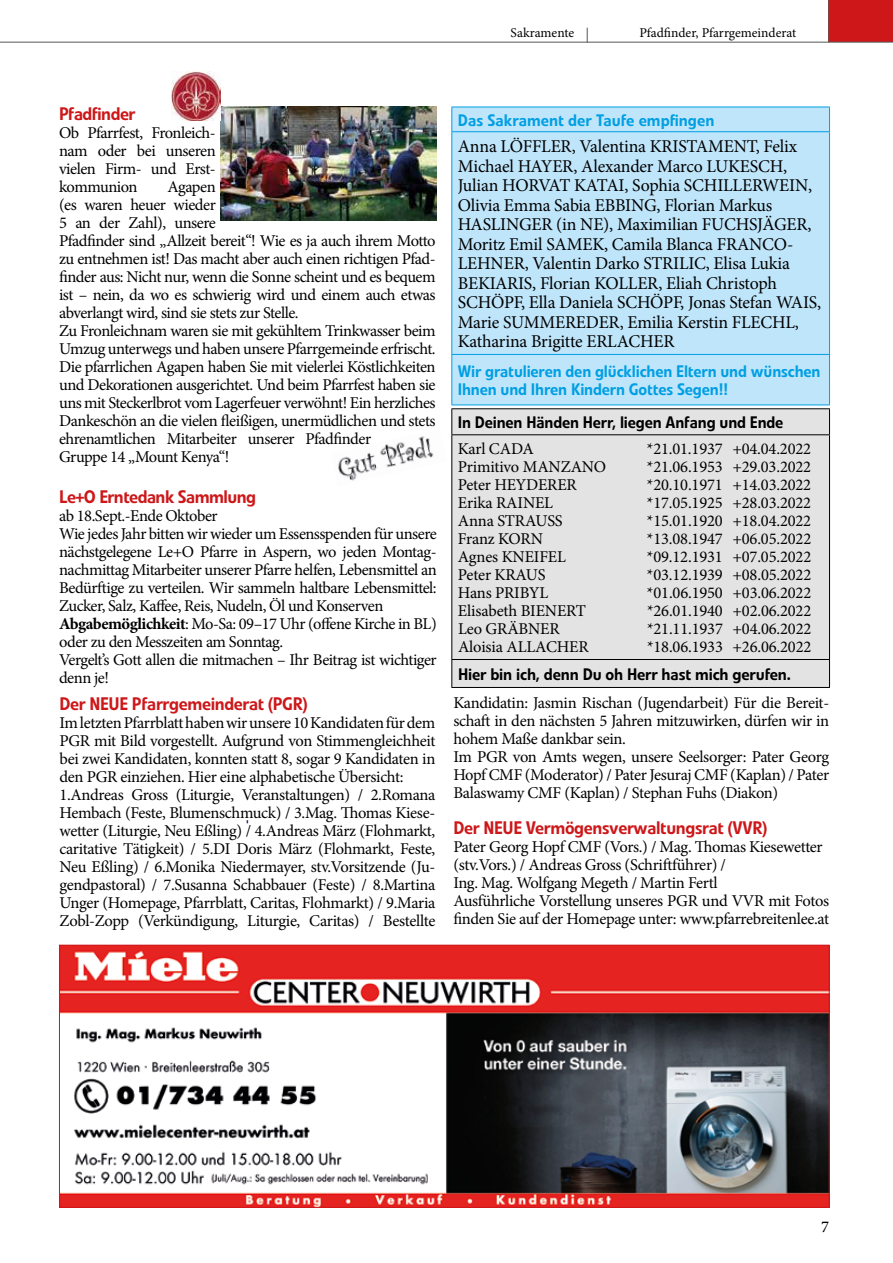
<style>
.page{position:relative;width:893px;height:1263px;background:#fff}
.page>*{position:absolute;margin:0;border:0;box-sizing:border-box;transform-origin:0 0}
.t1{font:18px/19.5px "Minion Pro";letter-spacing:-.01em;color:#000}
.t2{font:500 18px "Linotype Veto";letter-spacing:-.02em;color:#cd1719}
.t3{font:16.5px/18px "Minion Pro";letter-spacing:-.03em;color:#000}
.t4{font:16.5px "Minion Pro";letter-spacing:-.01em;color:#000}
.t5{font:500 16.5px/18px "Linotype Veto";letter-spacing:-.01em;color:#009fe3}
.t6{font:500 16.5px "Linotype Veto";letter-spacing:-.01em;color:#000}
.t7{font:500 16.5px "Minion Pro";color:#000}
.t8{font:13.5px "Minion Pro";color:#000}
.s1{font-weight:700}
</style>
<div class="page">
<div style="left:829px;top:0;width:64px;height:42px;background:#cd1719"></div>
<svg style="left:587px;top:28px;width:1px;height:14px"></svg>
<hr style="left:828px;top:0;width:1px;height:43px;background:#575756">
<hr style="left:0;top:42px;width:893px;height:1px;background:#575756">
<div style="left:452px;top:108px;width:377px;height:297px;background:#bfe5fa"></div>
<hr style="left:451px;top:107px;width:379px;height:1px;background:#009fe3">
<svg style="left:451px;top:107px;width:1px;height:24px"></svg>
<svg style="left:829px;top:107px;width:1px;height:24px"></svg>
<hr style="left:451px;top:131px;width:379px;height:1px;background:#009fe3">
<hr style="left:451px;top:132px;width:1px;height:222px;background:#009fe3">
<hr style="left:829px;top:132px;width:1px;height:222px;background:#009fe3">
<hr style="left:451px;top:354px;width:379px;height:1px;background:#009fe3">
<hr style="left:451px;top:355px;width:1px;height:50px;background:#009fe3">
<hr style="left:829px;top:355px;width:1px;height:50px;background:#009fe3">
<hr style="left:451px;top:405px;width:379px;height:1px;background:#009fe3">
<div style="left:452px;top:409px;width:377px;height:278px;background:#e3e3e3"></div>
<hr style="left:451px;top:408px;width:379px;height:1px;background:#000">
<svg style="left:451px;top:409px;width:1px;height:25px"></svg>
<svg style="left:829px;top:409px;width:1px;height:25px"></svg>
<hr style="left:451px;top:434px;width:379px;height:1px;background:#000">
<hr style="left:451px;top:435px;width:1px;height:224px;background:#000">
<hr style="left:829px;top:435px;width:1px;height:224px;background:#000">
<hr style="left:451px;top:659px;width:379px;height:1px;background:#000">
<svg style="left:451px;top:660px;width:1px;height:27px"></svg>
<svg style="left:829px;top:660px;width:1px;height:27px"></svg>
<hr style="left:451px;top:687px;width:379px;height:1px;background:#000">
<img style="left:61px;top:947px;width:767px;height:259px">
<div style="left:59px;top:945px;width:771px;height:263px;border:1px solid #cd1719"></div>
<img style="left:220px;top:106px;width:217px;height:114px">
<img style="left:338px;top:436px;width:96px;height:45px">
<img style="left:171px;top:72px;width:49px;height:48px">
<p class="t8" style="left:511px;top:24px;width:65px">Sakramente</p>
<p class="t8" style="left:639px;top:24px;width:158px">Pfadfinder, Pfarrgemeinderat</p>
<p class="t2" style="left:59px;top:103px;width:78px">Pfadfinder</p>
<p class="t3" style="left:59px;top:124px;width:158px;text-align:justify">Ob Pfarrfest, Fronleich&shy;nam oder bei unseren vielen Firm- und Erst&shy;kommunion</p>
<p class="t3" style="left:59px;top:178px;width:378px;text-indent:108px">Agapen<br>(es waren heuer wieder<br>5 an der Zahl), unsere<br>Pfadfinder sind „Allzeit bereit“! Wie es ja auch ihrem Motto zu entnehmen ist! Das macht aber auch einen richtigen Pfad&shy;finder aus: Nicht nur, wenn die Sonne scheint und es bequem ist – nein, da wo es schwierig wird und einem auch etwas abverlangt wird, sind sie stets zur Stelle.<br>Zu Fronleichnam waren sie mit gekühltem Trinkwasser beim Umzug unterwegs und haben unsere Pfarrgemeinde erfrischt.<br>Die pfarrlichen Agapen haben Sie mit vielerlei Köstlichkeiten und Dekorationen ausgerichtet. Und beim Pfarrfest haben sie uns mit Steckerlbrot vom Lagerfeuer verwöhnt! Ein herzliches Dankeschön an die vielen fleißigen, unermüdlichen und stets ehrenamtlichen Mitarbeiter unserer Pfadfinder<br>Gruppe 14 „Mount Kenya“!</p>
<p class="t2" style="left:59px;top:485px;width:199px">Le+O Erntedank Sammlung</p>
<p class="t3" style="left:59px;top:506px;width:379px">ab 18.Sept.-Ende Oktober<br>Wie jedes Jahr bitten wir wieder um Essensspenden für unsere nächstgelegene Le+O Pfarre in Aspern, wo jeden Montag&shy;nachmittag Mitarbeiter unserer Pfarre helfen, Lebensmittel an Bedürftige zu verteilen. Wir sammeln haltbare Lebensmittel:<br>Zucker, Salz, Kaffee, Reis, Nudeln, Öl und Konserven <span class="s1">Abgabemöglichkeit</span>: Mo-Sa: 09–17 Uhr (offene Kirche in BL) oder zu den Messzeiten am Sonntag.<br>Vergelt’s Gott allen die mitmachen – Ihr Beitrag ist wichtiger denn je!</p>
<p class="t2" style="left:60px;top:693px;width:250px">Der NEUE Pfarrgemeinderat (PGR)</p>
<p class="t3" style="left:60px;top:714px;width:377px">Im letzten Pfarrblatt haben wir unsere 10 Kandidaten für dem PGR mit Bild vorgestellt. Aufgrund von Stimmengleichheit bei zwei Kandidaten, konnten statt 8, sogar 9 Kandidaten in den PGR einziehen. Hier eine alphabetische Übersicht:<br>1.Andreas Gross (Liturgie, Veranstaltungen) / 2.Romana Hembach (Feste, Blumenschmuck) / 3.Mag. Thomas Kiese&shy;wetter (Liturgie, Neu Eßling) / 4.Andreas März (Flohmarkt, caritative Tätigkeit) / 5.DI Doris März (Flohmarkt, Feste, Neu Eßling) / 6.Monika Niedermayer, stv.Vorsitzende (Ju&shy;gendpastoral) / 7.Susanna Schabbauer (Feste) / 8.Martina Unger (Homepage, Pfarrblatt, Caritas, Flohmarkt) / 9.Maria Zobl-Zopp (Verkündigung, Liturgie, Caritas) / Bestellte</p>
<p class="t5" style="left:458px;top:111px;width:258px">Das Sakrament der Taufe empfingen</p>
<p class="t1" style="left:458px;top:137px;width:365px">Anna LÖFFLER, Valentina KRISTAMENT, Felix Michael HAYER, Alexander Marco LUKESCH, Julian HORVAT KATAI, Sophia SCHILLERWEIN, Olivia Emma Sabia EBBING, Florian Markus HASLINGER (in NE), Maximilian FUCHSJÄGER, Moritz Emil SAMEK, Camila Blanca FRANCO-LEHNER, Valentin Darko STRILIC, Elisa Lukia BEKIARIS, Florian KOLLER, Eliah Christoph SCHÖPF, Ella Daniela SCHÖPF, Jonas Stefan WAIS, Marie SUMMEREDER, Emilia Kerstin FLECHL, Katharina Brigitte ERLACHER</p>
<p class="t5" style="left:458px;top:362px;width:364px">Wir gratulieren den glücklichen Eltern und wünschen<br>Ihnen und Ihren Kindern Gottes Segen!!</p>
<p class="t6" style="left:458px;top:412px;width:327px">In Deinen Händen Herr, liegen Anfang und Ende</p>
<p class="t3" style="left:458px;top:440px;width:77px">Karl CADA</p>
<p class="t4" style="left:647px;top:438px;width:166px">*21.01.1937 +04.04.2022</p>
<p class="t4" style="left:458px;top:456px;width:150px">Primitivo MANZANO</p>
<p class="t4" style="left:647px;top:456px;width:166px">*21.06.1953 +29.03.2022</p>
<p class="t4" style="left:458px;top:474px;width:120px">Peter HEYDERER</p>
<p class="t4" style="left:647px;top:474px;width:166px">*20.10.1971 +14.03.2022</p>
<p class="t4" style="left:458px;top:492px;width:97px">Erika RAINEL</p>
<p class="t4" style="left:647px;top:492px;width:166px">*17.05.1925 +28.03.2022</p>
<p class="t4" style="left:458px;top:510px;width:106px">Anna STRAUSS</p>
<p class="t4" style="left:647px;top:510px;width:166px">*15.01.1920 +18.04.2022</p>
<p class="t3" style="left:458px;top:530px;width:87px">Franz KORN</p>
<p class="t4" style="left:647px;top:528px;width:166px">*13.08.1947 +06.05.2022</p>
<p class="t4" style="left:458px;top:546px;width:110px">Agnes KNEIFEL</p>
<p class="t4" style="left:647px;top:546px;width:166px">*09.12.1931 +07.05.2022</p>
<p class="t4" style="left:458px;top:564px;width:89px">Peter KRAUS</p>
<p class="t4" style="left:647px;top:564px;width:166px">*03.12.1939 +08.05.2022</p>
<p class="t3" style="left:458px;top:584px;width:92px">Hans PRIBYL</p>
<p class="t4" style="left:647px;top:582px;width:166px">*01.06.1950 +03.06.2022</p>
<p class="t4" style="left:458px;top:600px;width:130px">Elisabeth BIENERT</p>
<p class="t4" style="left:647px;top:600px;width:166px">*26.01.1940 +02.06.2022</p>
<p class="t4" style="left:458px;top:618px;width:103px">Leo GRÄBNER</p>
<p class="t4" style="left:647px;top:618px;width:166px">*21.11.1937 +04.06.2022</p>
<p class="t4" style="left:458px;top:636px;width:132px">Aloisia ALLACHER</p>
<p class="t4" style="left:647px;top:636px;width:166px">*18.06.1933 +26.06.2022</p>
<p class="t6" style="left:458px;top:664px;width:334px">Hier bin ich, denn Du oh Herr hast mich gerufen.</p>
<p class="t3" style="left:453px;top:694px;width:377px">Kandidatin: Jasmin Rischan (Jugendarbeit) Für die Bereit&shy;schaft in den nächsten 5 Jahren mitzuwirken, dürfen wir in hohem Maße dankbar sein.<br>Im PGR von Amts wegen, unsere Seelsorger: Pater Georg Hopf CMF (Moderator) / Pater Jesuraj CMF (Kaplan) / Pater Balaswamy CMF (Kaplan) / Stephan Fuhs (Diakon)</p>
<p class="t2" style="left:453px;top:817px;width:316px">Der NEUE Vermögensverwaltungsrat (VVR)</p>
<p class="t3" style="left:453px;top:838px;width:377px">Pater Georg Hopf CMF (Vors.) / Mag. Thomas Kiesewetter (stv.Vors.) / Andreas Gross (Schriftführer) /<br>Ing. Mag. Wolfgang Megeth / Martin Fertl<br>Ausführliche Vorstellung unseres PGR und VVR mit Fotos finden Sie auf der Homepage unter: www.pfarrebreitenlee.at</p>
<p class="t7" style="left:821px;top:1216px;width:9px">7</p>
</div>
